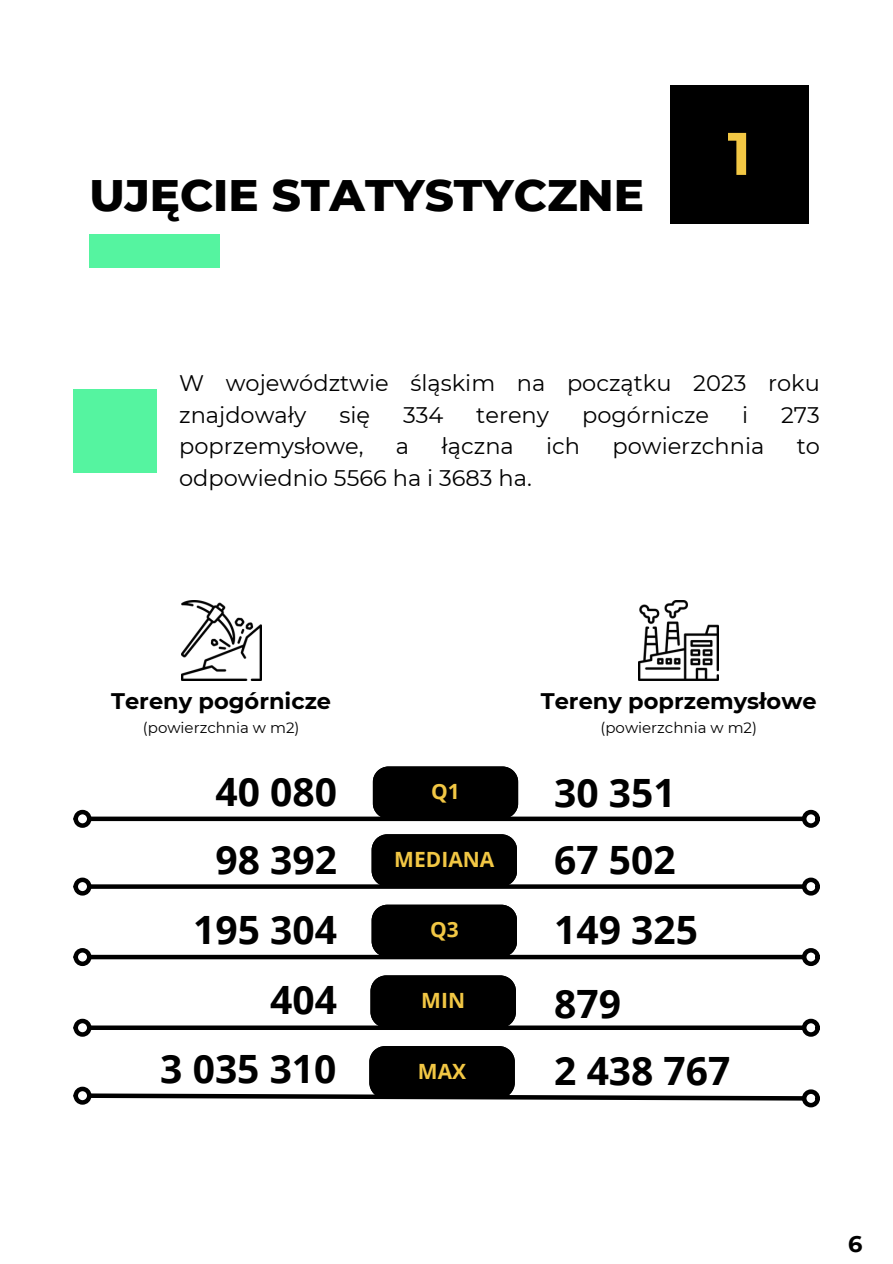
<style>
.page{position:relative;width:893px;height:1264px;background:#fff}
.page>*{position:absolute;margin:0;border:0;box-sizing:border-box;transform-origin:0 0}
.t1{font:700 60px "Montserrat";color:#f2c744}
.t2{font:800 45px "Montserrat";color:#000}
.t3{font:700 39px "Open Sans";color:#000}
.t4{font:22.5px/31.5px "Montserrat";color:#000}
.t5{font:700 22.5px "Montserrat";color:#000}
.t6{font:700 21px "Open Sans";color:#f2c744}
.t7{font:15px "Montserrat";color:#000}
</style>
<div class="page">
<div style="left:670px;top:85px;width:138px;height:138px;background:#000"></div>
<div style="left:73px;top:389px;width:84px;height:83px;background:#55f4a0"></div>
<img style="left:181px;top:600px;width:80px;height:80px">
<img style="left:638px;top:600px;width:80px;height:80px">
<div style="left:373px;top:766px;width:145px;height:50px;background:#000"></div>
<div style="left:90px;top:816px;width:713px;height:5px;background:#000"></div>
<div style="left:73px;top:809px;width:18px;height:18px;border:4px solid #000;border-radius:50%"></div>
<div style="left:801px;top:809px;width:18px;height:18px;border:4px solid #000;border-radius:50%"></div>
<div style="left:371px;top:834px;width:146px;height:50px;background:#000"></div>
<svg style="left:91px;top:884px;width:710px;height:4px;background:#121212"></svg>
<div style="left:73px;top:877px;width:18px;height:18px;border:4px solid #000;border-radius:50%"></div>
<div style="left:801px;top:877px;width:18px;height:18px;border:4px solid #000;border-radius:50%"></div>
<div style="left:371px;top:904px;width:146px;height:50px;background:#000"></div>
<div style="left:90px;top:954px;width:713px;height:5px;background:#000"></div>
<div style="left:73px;top:948px;width:18px;height:18px;border:4px solid #000;border-radius:50%"></div>
<div style="left:801px;top:948px;width:18px;height:18px;border:4px solid #000;border-radius:50%"></div>
<div style="left:370px;top:975px;width:146px;height:50px;background:#000"></div>
<svg style="left:91px;top:1025px;width:710px;height:4px;background:#191919"></svg>
<div style="left:73px;top:1018px;width:18px;height:18px;border:4px solid #000;border-radius:50%"></div>
<div style="left:801px;top:1018px;width:18px;height:18px;border:4px solid #000;border-radius:50%"></div>
<svg style="left:88px;top:1046px;width:719px;height:56px"></svg>
<div style="left:73px;top:1086px;width:18px;height:18px;border:4px solid #000;border-radius:50%"></div>
<div style="left:801px;top:1089px;width:18px;height:18px;border:4px solid #000;border-radius:50%"></div>
<div style="left:89px;top:234px;width:131px;height:34px;background:#55f4a0"></div>
<p class="t2" style="left:89px;top:167px;width:556px">UJĘCIE STATYSTYCZNE</p>
<p class="t1" style="left:727px;top:117px;width:25px">1</p>
<p class="t4" style="left:179px;top:367px;width:642px">W województwie śląskim na początku 2023 roku znajdowały</p>
<p class="t4" style="left:339px;top:399px;width:32px">się</p>
<p class="t4" style="left:403px;top:399px;width:42px">334</p>
<p class="t4" style="left:476px;top:399px;width:74px">tereny</p>
<p class="t4" style="left:582px;top:399px;width:128px">pogórnicze</p>
<p class="t4" style="left:742px;top:399px;width:8px">i</p>
<p class="t4" style="left:781px;top:399px;width:40px">273</p>
<p class="t4" style="left:179px;top:430px;width:186px">poprzemysłowe,</p>
<p class="t4" style="left:396px;top:430px;width:15px">a</p>
<p class="t4" style="left:441px;top:430px;width:74px">łączna</p>
<p class="t4" style="left:546px;top:430px;width:35px">ich</p>
<p class="t4" style="left:612px;top:430px;width:153px">powierzchnia</p>
<p class="t4" style="left:796px;top:430px;width:25px">to</p>
<p class="t4" style="left:179px;top:462px;width:354px">odpowiednio 5566 ha i 3683 ha.</p>
<p class="t5" style="left:111px;top:687px;width:221px">Tereny pogórnicze</p>
<p class="t7" style="left:143px;top:718px;width:158px">(powierzchnia w m2)</p>
<p class="t5" style="left:541px;top:687px;width:277px">Tereny poprzemysłowe</p>
<p class="t7" style="left:600px;top:718px;width:158px">(powierzchnia w m2)</p>
<p class="t3" style="left:215px;top:764px;width:123px">40 080</p>
<p class="t6" style="left:431px;top:776px;width:30px">Q1</p>
<p class="t3" style="left:554px;top:765px;width:123px">30 351</p>
<p class="t3" style="left:215px;top:832px;width:123px">98 392</p>
<p class="t6" style="left:394px;top:844px;width:102px">MEDIANA</p>
<p class="t3" style="left:554px;top:832px;width:123px">67 502</p>
<p class="t3" style="left:193px;top:902px;width:145px">195 304</p>
<p class="t6" style="left:430px;top:914px;width:30px">Q3</p>
<p class="t3" style="left:554px;top:902px;width:145px">149 325</p>
<p class="t3" style="left:270px;top:972px;width:68px">404</p>
<p class="t3" style="left:160px;top:1041px;width:178px">3 035 310</p>
<p class="t6" style="left:421px;top:985px;width:45px">MIN</p>
<p class="t6" style="left:418px;top:1056px;width:50px">MAX</p>
<p class="t3" style="left:554px;top:975px;width:68px">879</p>
<p class="t3" style="left:554px;top:1043px;width:178px">2 438 767</p>
<p class="t5" style="left:848px;top:1230px;width:16px">6</p>
</div>
